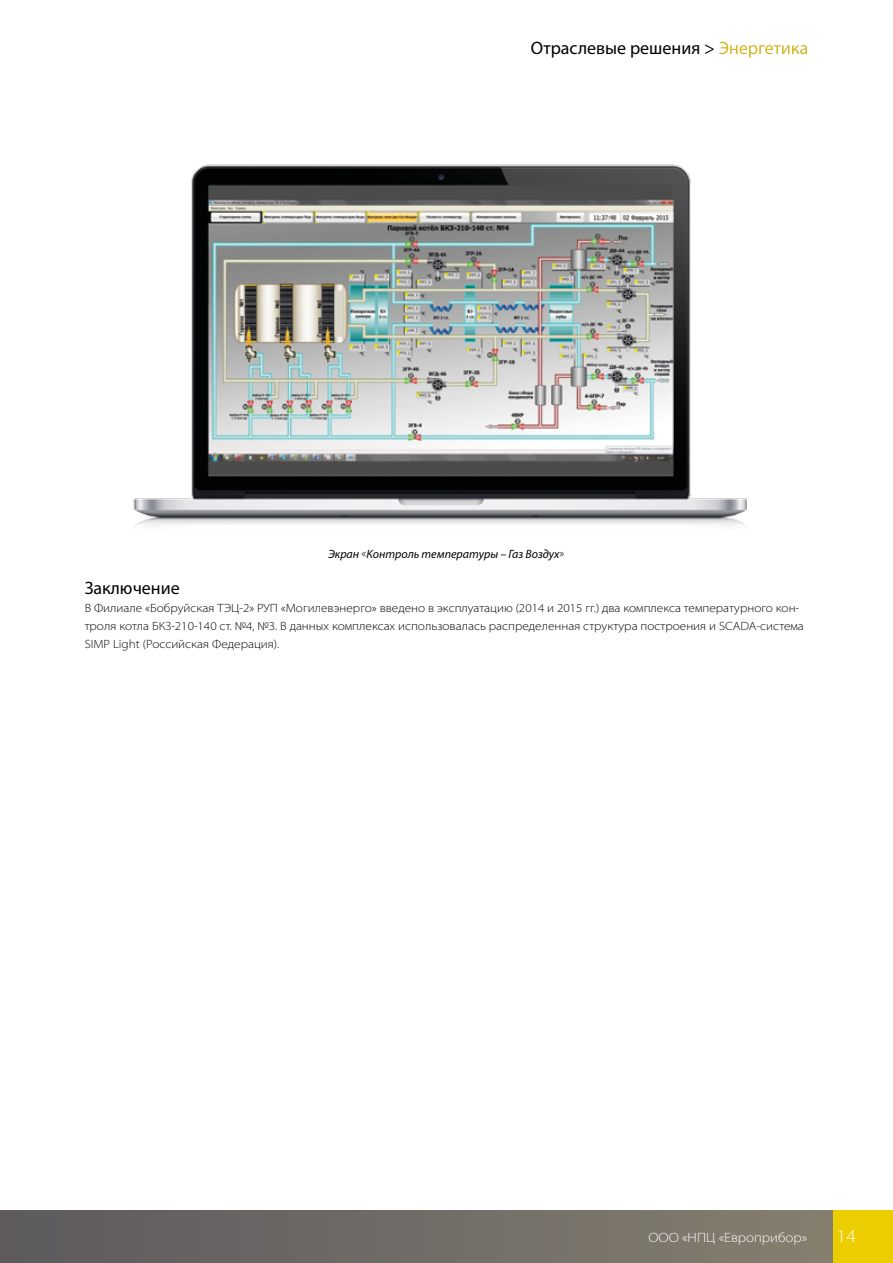
<style>
.page{position:relative;width:893px;height:1263px;background:#fff}
.page>*{position:absolute;margin:0;border:0;box-sizing:border-box;transform-origin:0 0}
.t1{font:18px "Myriad Pro";color:#000}
.t2{font:300 semi-expanded 18px "Myriad Pro";color:#fff}
.t3{font:300 semi-expanded 13.5px "Myriad Pro";color:#fff}
.t4{font:300 semi-expanded 12px/18px "Myriad Pro";color:#000}
.t5{font:italic 12px "Myriad Pro";color:#000}
.s1{color:#fff}
.s2{font-weight:300;font-style:normal;font-stretch:semi-expanded}
</style>
<div class="page">
<div style="left:833px;top:1210px;width:60px;height:53px;background:#ecce00"></div>
<div style="left:0;top:1210px;width:833px;height:53px;background:linear-gradient(to right,#5d5a5e,#857f6f)"></div>
<img style="left:133px;top:164px;width:614px;height:363px">
<h1 class="t1" style="left:531px;top:37px;width:279px">Отраслевые решения &gt; <span class="s1">Энергетика</span></h1>
<p class="t5" style="left:328px;top:547px;width:238px">Экран <span class="s2">«</span>Контроль температуры – Газ Воздух<span class="s2">»</span></p>
<h1 class="t1" style="left:85px;top:577px;width:97px">Заключение</h1>
<p class="t4" style="left:85px;top:599px;width:721px">В Филиале «Бобруйская ТЭЦ-2» РУП «Могилевэнерго» введено в эксплуатацию (2014 и 2015 гг.) два комплекса температурного кон&shy;троля котла БКЗ-210-140 ст. №4, №3. В данных комплексах использовалась распределенная структура построения и SCADA-система<br>SIMP Light (Российская Федерация).</p>
<p class="t3" style="left:648px;top:1230px;width:160px">ООО «НПЦ «Европрибор»</p>
<h1 class="t2" style="left:837px;top:1226px;width:21px">14</h1>
</div>
